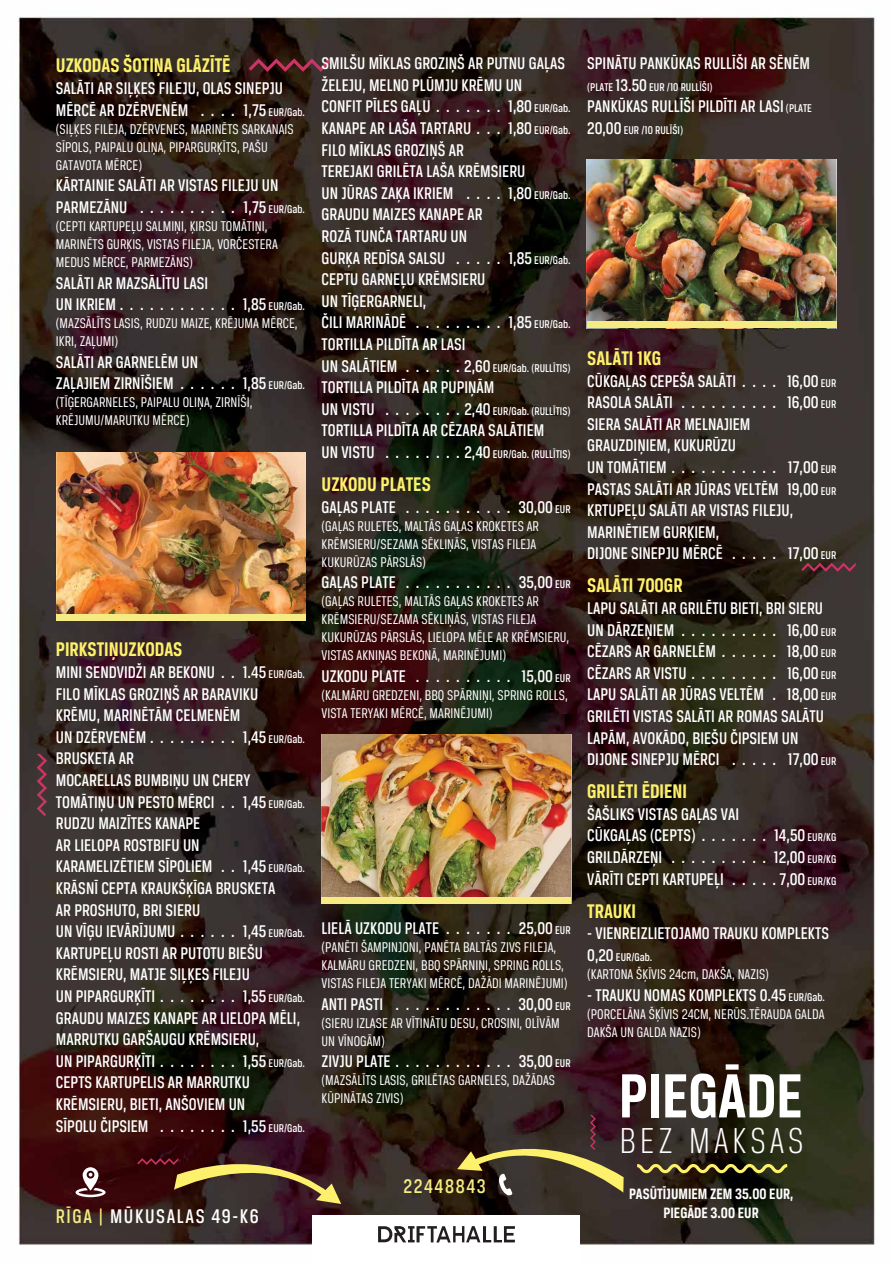
<style>
.page{position:relative;width:893px;height:1263px;background:#fff}
.page>*{position:absolute;margin:0;border:0;box-sizing:border-box;transform-origin:0 0}
.t1{font:700 66.3px "Breuer Condensed";color:#fff}
.t2{font:300 38.4px "Breuer Condensed";letter-spacing:.1em;color:#fff}
.t3{font:700 21px "Breuer Condensed";color:#fdf16b}
.t4{font:500 21px "Breuer Condensed";letter-spacing:.075em;color:#fff}
.t5{font:500 21px "Breuer Condensed";letter-spacing:.075em;color:#f5eb82}
.t6{font:500 18px/21.6px "Breuer Condensed";color:#fff}
.t7{font:700 15.9px/19.2px "Breuer Condensed";color:#fff;text-align:center}
.t8{font:15px/18px "Breuer Condensed";color:#fff}
.t9{font:500 12px "Breuer Condensed";color:#fff}
.s1{font-size:12px}
.s2{color:#f5eb82}
.s3{font-size:18px}
</style>
<div class="page">
<img style="left:17px;top:16px;width:859px;height:1229px">
<svg style="left:801px;top:563px;width:55px;height:9px"></svg>
<svg style="left:249px;top:58px;width:81px;height:14px"></svg>
<svg style="left:137px;top:1144px;width:204px;height:60px;background:#4f3024"></svg>
<svg style="left:37px;top:754px;width:10px;height:62px"></svg>
<div style="left:313px;top:1215px;width:267px;height:48px;background:#fff"></div>
<svg style="left:634px;top:1162px;width:156px;height:13px;background:#625a2c"></svg>
<img style="left:56px;top:453px;width:250px;height:161px">
<div style="left:56px;top:614px;width:250px;height:6px;background:#f5eb82"></div>
<img style="left:321px;top:735px;width:251px;height:169px">
<div style="left:321px;top:897px;width:250px;height:7px;background:#f5eb82"></div>
<svg style="left:378px;top:1226px;width:137px;height:17px"></svg>
<img style="left:587px;top:160px;width:250px;height:168px">
<div style="left:587px;top:322px;width:249px;height:6px;background:#f5eb82"></div>
<svg style="left:457px;top:1115px;width:167px;height:80px;background:#4c3f2d"></svg>
<svg style="left:76px;top:1167px;width:30px;height:30px"></svg>
<p class="t3" style="left:56px;top:54px;width:176px">UZKODAS ŠOTIŅA GLĀZĪTĒ</p>
<p class="t6" style="left:56px;top:77px;width:251px">SALĀTI AR SIĻĶES FILEJU, OLAS SINEPJU<br>MĒRCĒ AR DZĒRVENĒM . . . . 1,75 <span class="s1">EUR/Gab.</span></p>
<p class="t8" style="left:56px;top:120px;width:239px">(SIĻĶES FILEJA, DZĒRVENES, MARINĒTS SARKANAIS<br>SĪPOLS, PAIPALU OLIŅA, PIPARGURĶĪTS, PAŠU<br>GATAVOTA MĒRCE)</p>
<p class="t6" style="left:56px;top:174px;width:251px">KĀRTAINIE SALĀTI AR VISTAS FILEJU UN<br>PARMEZĀNU . . . . . . . . . . 1,75 <span class="s1">EUR/Gab.</span></p>
<p class="t8" style="left:56px;top:217px;width:223px">(CEPTI KARTUPEĻU SALMIŅI, ĶIRSU TOMĀTIŅI,<br>MARINĒTS GURĶIS, VISTAS FILEJA, VORČESTERA<br>MEDUS MĒRCE, PARMEZĀNS)</p>
<p class="t6" style="left:56px;top:272px;width:251px">SALĀTI AR MAZSĀLĪTU LASI<br>UN IKRIEM . . . . . . . . . . . . 1,85 <span class="s1">EUR/Gab.</span></p>
<p class="t8" style="left:56px;top:314px;width:243px">(MAZSĀLĪTS LASIS, RUDZU MAIZE, KRĒJUMA MĒRCE,<br>IKRI, ZAĻUMI)</p>
<p class="t6" style="left:56px;top:351px;width:251px">SALĀTI AR GARNELĒM UN<br>ZAĻAJIEM ZIRNĪŠIEM . . . . . . 1,85 <span class="s1">EUR/Gab.</span></p>
<p class="t8" style="left:56px;top:393px;width:198px">(TĪĢERGARNELES, PAIPALU OLIŅA, ZIRNĪŠI,<br>KRĒJUMU/MARUTKU MĒRCE)</p>
<p class="t3" style="left:56px;top:638px;width:128px">PIRKSTIŅUZKODAS</p>
<p class="t6" style="left:56px;top:661px;width:251px">MINI SENDVIDŽI AR BEKONU . . 1.45 <span class="s1">EUR/Gab.<br></span>FILO MĪKLAS GROZIŅŠ AR BARAVIKU<br>KRĒMU, MARINĒTĀM CELMENĒM<br>UN DZĒRVENĒM . . . . . . . . . 1,45 <span class="s1">EUR/Gab.<br></span>BRUSKETA AR<br>MOCARELLAS BUMBIŅU UN CHERY<br>TOMĀTIŅU UN PESTO MĒRCI . . 1,45 <span class="s1">EUR/Gab.<br></span>RUDZU MAIZĪTES KANAPE<br>AR LIELOPA ROSTBIFU UN<br>KARAMELIZĒTIEM SĪPOLIEM . . 1,45 <span class="s1">EUR/Gab.<br></span>KRĀSNĪ CEPTA KRAUKŠĶĪGA BRUSKETA<br>AR PROSHUTO, BRI SIERU<br>UN VĪĢU IEVĀRĪJUMU . . . . . . 1,45 <span class="s1">EUR/Gab.<br></span>KARTUPEĻU ROSTI AR PUTOTU BIEŠU<br>KRĒMSIERU, MATJE SIĻĶES FILEJU<br>UN PIPARGURĶĪTI . . . . . . . . 1,55 <span class="s1">EUR/Gab.<br></span>GRAUDU MAIZES KANAPE AR LIELOPA MĒLI,<br>MARRUTKU GARŠAUGU KRĒMSIERU,<br>UN PIPARGURĶĪTI . . . . . . . . 1,55 <span class="s1">EUR/Gab.<br></span>CEPTS KARTUPELIS AR MARRUTKU<br>KRĒMSIERU, BIETI, ANŠOVIEM UN<br>SĪPOLU ČIPSIEM . . . . . . . . 1,55 <span class="s1">EUR/Gab.</span></p>
<p class="t4" style="left:56px;top:1204px;width:204px"><span class="s2">RĪGA |</span> MŪKUSALAS 49-K6</p>
<p class="t6" style="left:322px;top:52px;width:251px">SMILŠU MĪKLAS GROZIŅŠ AR PUTNU GAĻAS ŽELEJU, MELNO PLŪMJU KRĒMU UN<br>CONFIT PĪLES GAĻU . . . . . . . 1,80 <span class="s1">EUR/Gab.<br></span>KANAPE AR LAŠA TARTARU . . . 1,80 <span class="s1">EUR/Gab.<br></span>FILO MĪKLAS GROZIŅŠ AR<br>TEREJAKI GRILĒTA LAŠA KRĒMSIERU<br>UN JŪRAS ZAĶA IKRIEM . . . . 1,80 <span class="s1">EUR/Gab.<br></span>GRAUDU MAIZES KANAPE AR<br>ROZĀ TUNČA TARTARU UN<br>GURĶA REDĪSA SALSU . . . . . 1,85 <span class="s1">EUR/Gab.<br></span>CEPTU GARNEĻU KRĒMSIERU<br>UN TĪĢERGARNELI,<br>ČILI MARINĀDĒ . . . . . . . . . 1,85 <span class="s1">EUR/Gab.<br></span>TORTILLA PILDĪTA AR LASI<br>UN SALĀTIEM . . . . . . 2,60 <span class="s1">EUR/Gab. (RULLĪTIS)<br></span>TORTILLA PILDĪTA AR PUPIŅĀM<br>UN VISTU . . . . . . . . 2,40 <span class="s1">EUR/Gab. (RULLĪTIS)<br></span>TORTILLA PILDĪTA AR CĒZARA SALĀTIEM<br>UN VISTU . . . . . . . . 2,40 <span class="s1">EUR/Gab. (RULLĪTIS)</span></p>
<p class="t3" style="left:322px;top:473px;width:111px">UZKODU PLATES</p>
<p class="t6" style="left:322px;top:496px;width:251px">GAĻAS PLATE . . . . . . . . . . . 30,00 <span class="s1">EUR</span></p>
<p class="t8" style="left:322px;top:517px;width:219px">(GAĻAS RULETES, MALTĀS GAĻAS KROKETES AR<br>KRĒMSIERU/SEZAMA SĒKLIŅĀS, VISTAS FILEJA<br>KUKURŪZAS PĀRSLĀS)</p>
<p class="t6" style="left:322px;top:571px;width:251px">GAĻAS PLATE . . . . . . . . . . . 35,00 <span class="s1">EUR</span></p>
<p class="t8" style="left:322px;top:592px;width:249px">(GAĻAS RULETES, MALTĀS GAĻAS KROKETES AR KRĒMSIERU/SEZAMA SĒKLIŅĀS, VISTAS FILEJA KUKURŪZAS PĀRSLĀS, LIELOPA MĒLE AR KRĒMSIERU, VISTAS AKNIŅAS BEKONĀ, MARINĒJUMI)</p>
<p class="t6" style="left:322px;top:665px;width:251px">UZKODU PLATE . . . . . . . . . . 15,00 <span class="s1">EUR</span></p>
<p class="t8" style="left:322px;top:686px;width:248px">(KALMĀRU GREDZENI, BBQ SPĀRNIŅI, SPRING ROLLS,<br>VISTA TERYAKI MĒRCĒ, MARINĒJUMI)</p>
<p class="t6" style="left:322px;top:917px;width:251px">LIELĀ UZKODU PLATE . . . . . . . 25,00 <span class="s1">EUR</span></p>
<p class="t8" style="left:322px;top:938px;width:248px">(PANĒTI ŠAMPINJONI, PANĒTA BALTĀS ZIVS FILEJA,<br>KALMĀRU GREDZENI, BBQ SPĀRNIŅI, SPRING ROLLS,<br>VISTAS FILEJA TERYAKI MĒRCĒ, DAŽĀDI MARINĒJUMI)</p>
<p class="t6" style="left:322px;top:993px;width:251px">ANTI PASTI . . . . . . . . . . . . 30,00 <span class="s1">EUR</span></p>
<p class="t8" style="left:322px;top:1013px;width:240px">(SIERU IZLASE AR VĪTINĀTU DESU, CROSINI, OLĪVĀM<br>UN VĪNOGĀM)</p>
<p class="t6" style="left:322px;top:1050px;width:251px">ZIVJU PLATE . . . . . . . . . . . . 35,00 <span class="s1">EUR</span></p>
<p class="t8" style="left:322px;top:1071px;width:235px">(MAZSĀLĪTS LASIS, GRILĒTAS GARNELES, DAŽĀDAS<br>KŪPINĀTAS ZIVIS)</p>
<p class="t5" style="left:404px;top:1175px;width:84px">22448843</p>
<p class="t6" style="left:587px;top:52px;width:224px">SPINĀTU PANKŪKAS RULLĪŠI AR SĒNĒM</p>
<p class="t9" style="left:587px;top:80px;width:127px">(PLATE <span class="s3">13.50</span> EUR /10 RULLĪŠI)</p>
<p class="t6" style="left:587px;top:96px;width:226px">PANKŪKAS RULLĪŠI PILDĪTI AR LASI <span class="s1">(PLATE</span></p>
<p class="t9" style="left:587px;top:124px;width:97px"><span class="s3">20,00</span> EUR /10 RULĪŠI)</p>
<p class="t3" style="left:587px;top:347px;width:76px">SALĀTI 1KG</p>
<p class="t6" style="left:587px;top:370px;width:251px">CŪKGAĻAS CEPEŠA SALĀTI . . . . 16,00 <span class="s1">EUR<br></span>RASOLA SALĀTI . . . . . . . . . . 16,00 <span class="s1">EUR<br></span>SIERA SALĀTI AR MELNAJIEM<br>GRAUZDIŅIEM, KUKURŪZU<br>UN TOMĀTIEM . . . . . . . . . . . 17,00 <span class="s1">EUR<br></span>PASTAS SALĀTI AR JŪRAS VELTĒM 19,00 <span class="s1">EUR<br></span>KRTUPEĻU SALĀTI AR VISTAS FILEJU,<br>MARINĒTIEM GURĶIEM,<br>DIJONE SINEPJU MĒRCĒ . . . . . 17,00 <span class="s1">EUR</span></p>
<p class="t3" style="left:587px;top:574px;width:97px">SALĀTI 700GR</p>
<p class="t6" style="left:587px;top:597px;width:251px">LAPU SALĀTI AR GRILĒTU BIETI, BRI SIERU UN DĀRZEŅIEM . . . . . . . . . . 16,00 <span class="s1">EUR </span>CĒZARS AR GARNELĒM . . . . . . 18,00 <span class="s1">EUR </span>CĒZARS AR VISTU . . . . . . . . . 16,00 <span class="s1">EUR </span>LAPU SALĀTI AR JŪRAS VELTĒM . 18,00 <span class="s1">EUR </span>GRILĒTI VISTAS SALĀTI AR ROMAS SALĀTU LAPĀM, AVOKĀDO, BIEŠU ČIPSIEM UN DIJONE SINEPJU MĒRCI . . . . . 17,00 <span class="s1">EUR</span></p>
<p class="t3" style="left:587px;top:780px;width:101px">GRILĒTI ĒDIENI</p>
<p class="t6" style="left:587px;top:803px;width:251px">ŠAŠLIKS VISTAS GAĻAS VAI<br>CŪKGAĻAS (CEPTS) . . . . . . . 14,50 <span class="s1">EUR/KG </span>GRILDĀRZEŅI . . . . . . . . . . 12,00 <span class="s1">EUR/KG </span>VĀRĪTI CEPTI KARTUPEĻI . . . . . 7,00 <span class="s1">EUR/KG</span></p>
<p class="t3" style="left:587px;top:899px;width:50px">TRAUKI</p>
<p class="t6" style="left:587px;top:922px;width:243px">- VIENREIZLIETOJAMO TRAUKU KOMPLEKTS</p>
<p class="t9" style="left:587px;top:950px;width:67px"><span class="s3">0,20</span> EUR/Gab.</p>
<p class="t8" style="left:587px;top:965px;width:183px">(KARTONA ŠĶĪVIS 24cm, DAKŠA, NAZIS)</p>
<p class="t6" style="left:587px;top:984px;width:239px">- TRAUKU NOMAS KOMPLEKTS 0.45 <span class="s1">EUR/Gab.</span></p>
<p class="t8" style="left:587px;top:1004px;width:239px">(PORCELĀNA ŠĶĪVIS 24CM, NERŪS.TĒRAUDA GALDA<br>DAKŠA UN GALDA NAZIS)</p>
<h1 class="t1" style="left:619px;top:1059px;width:185px">PIEGĀDE</h1>
<h2 class="t2" style="left:619px;top:1120px;width:186px">BEZ MAKSAS</h2>
<p class="t7" style="left:629px;top:1184px;width:166px">PASŪTĪJUMIEM ZEM 35.00 EUR,<br>PIEGĀDE 3.00 EUR</p>
</div>
